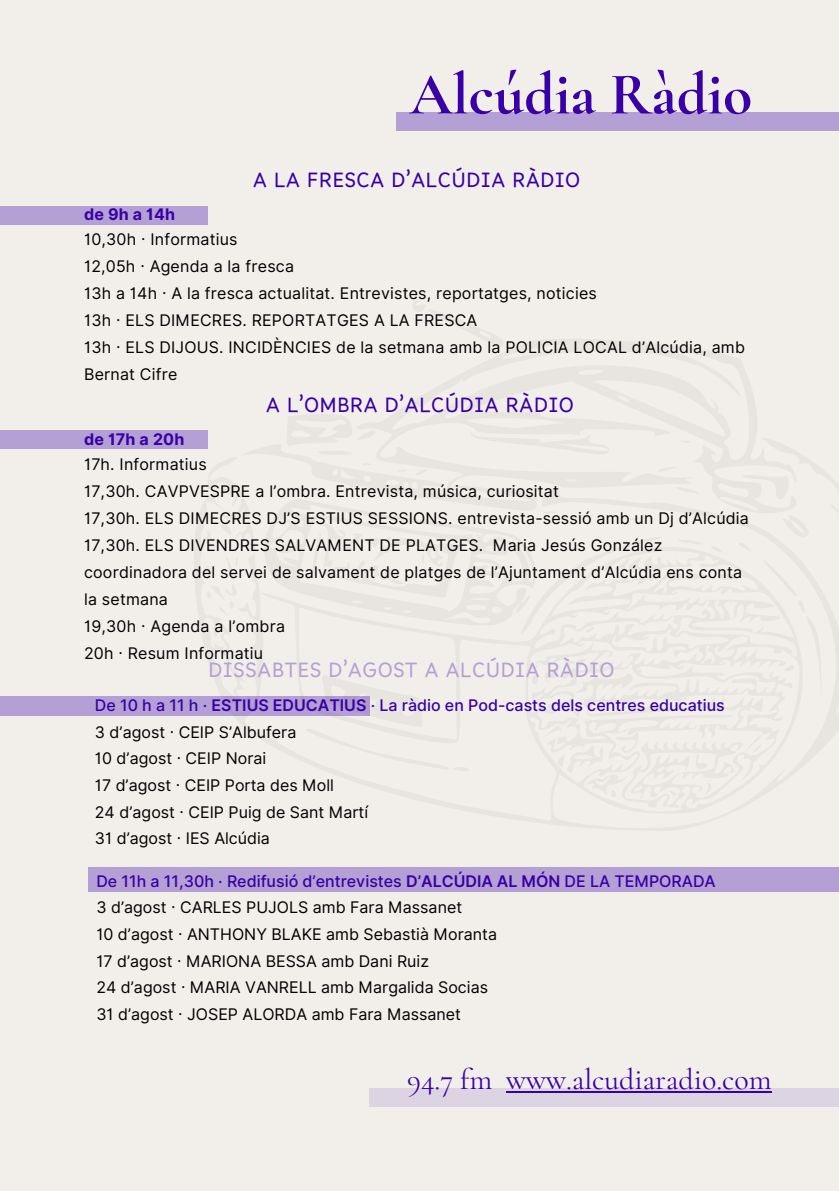
<style>
.page{position:relative;width:839px;height:1191px;background:#fff}
.page>*{position:absolute;margin:0;border:0;box-sizing:border-box;transform-origin:0 0}
.t1{font:700 59.8px "Cormorant Garamond";color:#3800a6}
.t2{font:29.8px "Cormorant Garamond";color:#3800a6}
.t3{font:20px "Borel";letter-spacing:.01em;color:#3800a6}
.t4{font:20px "Borel";letter-spacing:.01em;color:#b5a0d4}
.t5{font:16px/27px "Inter";letter-spacing:.01em;color:#000}
.t6{font:500 16px "Inter";color:#3800a6}
.t7{font:700 16px "Inter";letter-spacing:.01em;color:#3800a6}
.s1{font-weight:600}
</style>
<div class="page">
<div style="left:0;top:0;width:838px;height:1191px;background:#f2efeb"></div>
<div style="left:396px;top:112px;width:442px;height:18px;background:#b4a0d4"></div>
<div style="left:0;top:206px;width:208px;height:18px;background:#b4a0d4"></div>
<div style="left:0;top:430px;width:208px;height:18px;background:#b4a0d4"></div>
<div style="left:369px;top:1088px;width:469px;height:19px;background:#ddd4e3"></div>
<hr style="left:506px;top:1091px;width:265px;height:1px;background:#3800a6">
<div style="left:0;top:696px;width:369px;height:20px;background:#b4a0d4"></div>
<div style="left:88px;top:867px;width:750px;height:24px;background:#b4a0d4"></div>
<h1 class="t1" style="left:409px;top:58px;width:344px">Alcúdia Ràdio</h1>
<p class="t3" style="left:253px;top:168px;width:329px">A LA FRESCA D’ALCÚDIA RÀDIO</p>
<p class="t7" style="left:84px;top:204px;width:92px">de 9h a 14h</p>
<p class="t5" style="left:84px;top:226px;width:155px">10,30h · Informatius</p>
<p class="t5" style="left:84px;top:253px;width:211px">12,05h · Agenda a la fresca</p>
<p class="t5" style="left:84px;top:280px;width:514px">13h a 14h · A la fresca actualitat. Entrevistes, reportatges, noticies</p>
<p class="t5" style="left:84px;top:307px;width:395px">13h · ELS DIMECRES. REPORTATGES A LA FRESCA</p>
<p class="t5" style="left:84px;top:334px;width:662px">13h · ELS DIJOUS. INCIDÈNCIES de la setmana amb la POLICIA LOCAL d’Alcúdia, amb<br>Bernat Cifre</p>
<p class="t3" style="left:266px;top:394px;width:309px">A L’OMBRA D’ALCÚDIA RÀDIO</p>
<p class="t7" style="left:84px;top:429px;width:102px">de 17h a 20h</p>
<p class="t5" style="left:84px;top:451px;width:124px">17h. Informatius</p>
<p class="t5" style="left:84px;top:478px;width:476px">17,30h. CAVPVESPRE a l’ombra. Entrevista, música, curiositat</p>
<p class="t5" style="left:84px;top:505px;width:666px">17,30h. ELS DIMECRES DJ’S ESTIUS SESSIONS. entrevista-sessió amb un Dj d’Alcúdia</p>
<p class="t5" style="left:84px;top:532px;width:659px">17,30h. ELS DIVENDRES SALVAMENT DE PLATGES. Maria Jesús González coordinadora del servei de salvament de platges de l’Ajuntament d’Alcúdia ens conta la setmana</p>
<p class="t5" style="left:84px;top:613px;width:202px">19,30h · Agenda a l’ombra</p>
<p class="t5" style="left:84px;top:640px;width:181px">20h · Resum Informatiu</p>
<p class="t4" style="left:208px;top:658px;width:408px">DISSABTES D’AGOST A ALCÚDIA RÀDIO</p>
<h3 class="t6" style="left:95px;top:696px;width:631px">De 10 h a 11 h · <span class="s1">ESTIUS EDUCATIUS</span> · La ràdio en Pod-casts dels centres educatius</h3>
<p class="t5" style="left:95px;top:718px;width:203px">3 d’agost · CEIP S’Albufera</p>
<p class="t5" style="left:95px;top:745px;width:173px">10 d’agost · CEIP Norai</p>
<p class="t5" style="left:95px;top:772px;width:240px">17 d’agost · CEIP Porta des Moll</p>
<p class="t5" style="left:95px;top:798px;width:275px">24 d’agost · CEIP Puig de Sant Martí</p>
<p class="t5" style="left:95px;top:825px;width:176px">31 d’agost · IES Alcúdia</p>
<p class="t6" style="left:96px;top:871px;width:621px">De 11h a 11,30h · Redifusió d’entrevistes <span class="s1">D’ALCÚDIA AL MÓN</span> DE LA TEMPORADA</p>
<p class="t5" style="left:96px;top:894px;width:367px">3 d’agost · CARLES PUJOLS amb Fara Massanet</p>
<p class="t5" style="left:96px;top:921px;width:402px">10 d’agost · ANTHONY BLAKE amb Sebastià Moranta</p>
<p class="t5" style="left:96px;top:947px;width:334px">17 d’agost · MARIONA BESSA amb Dani Ruiz</p>
<p class="t5" style="left:96px;top:974px;width:393px">24 d’agost · MARIA VANRELL amb Margalida Socias</p>
<p class="t5" style="left:96px;top:1001px;width:366px">31 d’agost · JOSEP ALORDA amb Fara Massanet</p>
<p class="t2" style="left:407px;top:1062px;width:366px">94.7 fm www.alcudiaradio.com</p>
</div>
